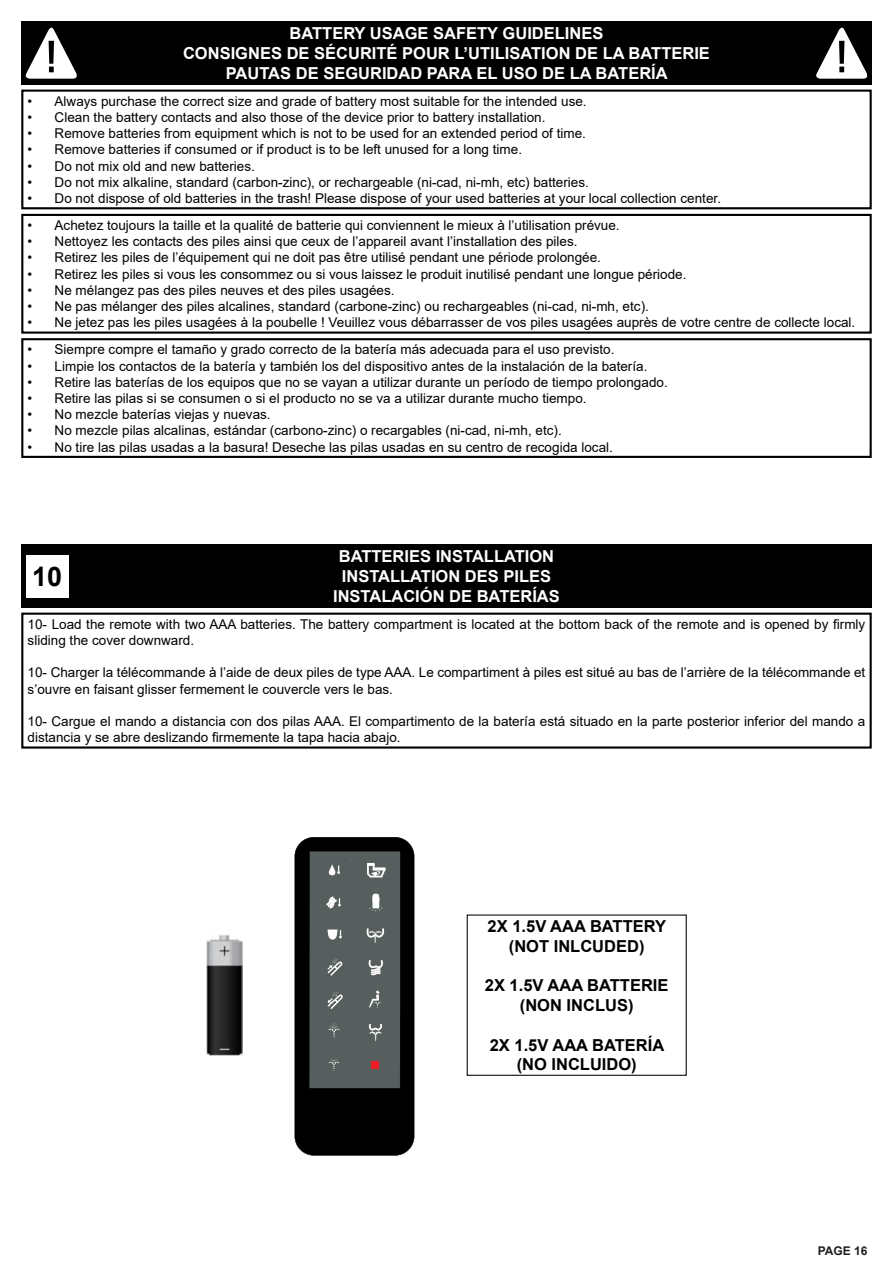
<style>
.page{position:relative;width:893px;height:1263px;background:#fff}
.page>*{position:absolute;margin:0;border:0;box-sizing:border-box;transform-origin:0 0}
.t1{font:700 27px "Arial";color:#000}
.t2{font:700 16.5px "Arial";color:#fff}
.t3{font:700 16.5px "Arial";color:#000}
.t4{font:13.5px/16.2px "Arial";color:#000}
.t5{font:700 12px "Arial";color:#231f20}
</style>
<div class="page">
<div style="left:21px;top:21px;width:851px;height:64px;background:#000"></div>
<div style="left:21px;top:90px;width:851px;height:119px;border:2px solid #000"></div>
<div style="left:21px;top:214px;width:851px;height:120px;border:2px solid #000"></div>
<div style="left:21px;top:338px;width:851px;height:120px;border:2px solid #000"></div>
<div style="left:21px;top:544px;width:851px;height:64px;background:#000"></div>
<div style="left:26px;top:555px;width:42px;height:42px;background:#fff"></div>
<svg style="left:25px;top:27px;width:52px;height:52px"></svg>
<svg style="left:816px;top:27px;width:52px;height:52px"></svg>
<div style="left:21px;top:613px;width:851px;height:136px;border:2px solid #000"></div>
<img style="left:206px;top:935px;width:36px;height:120px">
<svg style="left:295px;top:837px;width:119px;height:319px;background:#373b3b"></svg>
<p class="t2" style="left:290px;top:22px;width:315px">BATTERY USAGE SAFETY GUIDELINES</p>
<p class="t2" style="left:183px;top:42px;width:528px">CONSIGNES DE SÉCURITÉ POUR L’UTILISATION DE LA BATTERIE</p>
<p class="t2" style="left:226px;top:62px;width:443px">PAUTAS DE SEGURIDAD PARA EL USO DE LA BATERÍA</p>
<p class="t4" style="left:28px;top:93px;width:561px">• Always purchase the correct size and grade of battery most suitable for the intended use.</p>
<p class="t4" style="left:28px;top:109px;width:519px">• Clean the battery contacts and also those of the device prior to battery installation.</p>
<p class="t4" style="left:28px;top:125px;width:560px">• Remove batteries from equipment which is not to be used for an extended period of time.</p>
<p class="t4" style="left:28px;top:141px;width:496px">• Remove batteries if consumed or if product is to be left unused for a long time.</p>
<p class="t4" style="left:28px;top:158px;width:229px">• Do not mix old and new batteries.</p>
<p class="t4" style="left:28px;top:174px;width:563px">• Do not mix alkaline, standard (carbon-zinc), or rechargeable (ni-cad, ni-mh, etc) batteries.</p>
<p class="t4" style="left:28px;top:190px;width:695px">• Do not dispose of old batteries in the trash! Please dispose of your used batteries at your local collection center.</p>
<p class="t4" style="left:28px;top:217px;width:594px">• Achetez toujours la taille et la qualité de batterie qui conviennent le mieux à l’utilisation prévue.</p>
<p class="t4" style="left:28px;top:233px;width:551px">• Nettoyez les contacts des piles ainsi que ceux de l’appareil avant l’installation des piles.</p>
<p class="t4" style="left:28px;top:250px;width:575px">• Retirez les piles de l’équipement qui ne doit pas être utilisé pendant une période prolongée.</p>
<p class="t4" style="left:28px;top:266px;width:660px">• Retirez les piles si vous les consommez ou si vous laissez le produit inutilisé pendant une longue période.</p>
<p class="t4" style="left:28px;top:282px;width:368px">• Ne mélangez pas des piles neuves et des piles usagées.</p>
<p class="t4" style="left:28px;top:298px;width:623px">• Ne pas mélanger des piles alcalines, standard (carbone-zinc) ou rechargeables (ni-cad, ni-mh, etc).</p>
<p class="t4" style="left:28px;top:314px;width:829px">• Ne jetez pas les piles usagées à la poubelle ! Veuillez vous débarrasser de vos piles usagées auprès de votre centre de collecte local.</p>
<p class="t4" style="left:28px;top:341px;width:588px">• Siempre compre el tamaño y grado correcto de la batería más adecuada para el uso previsto.</p>
<p class="t4" style="left:28px;top:358px;width:621px">• Limpie los contactos de la batería y también los del dispositivo antes de la instalación de la batería.</p>
<p class="t4" style="left:28px;top:374px;width:642px">• Retire las baterías de los equipos que no se vayan a utilizar durante un período de tiempo prolongado.</p>
<p class="t4" style="left:28px;top:390px;width:560px">• Retire las pilas si se consumen o si el producto no se va a utilizar durante mucho tiempo.</p>
<p class="t4" style="left:28px;top:406px;width:245px">• No mezcle baterías viejas y nuevas.</p>
<p class="t4" style="left:28px;top:422px;width:536px">• No mezcle pilas alcalinas, estándar (carbono-zinc) o recargables (ni-cad, ni-mh, etc).</p>
<p class="t4" style="left:28px;top:439px;width:587px">• No tire las pilas usadas a la basura! Deseche las pilas usadas en su centro de recogida local.</p>
<p class="t2" style="left:339px;top:545px;width:217px">BATTERIES INSTALLATION</p>
<p class="t2" style="left:342px;top:565px;width:211px">INSTALLATION DES PILES</p>
<p class="t2" style="left:333px;top:585px;width:228px">INSTALACIÓN DE BATERÍAS</p>
<p class="t1" style="left:32px;top:557px;width:32px">10</p>
<p class="t4" style="left:28px;top:616px;width:839px">10- Load the remote with two AAA batteries. The battery compartment is located at the bottom back of the remote and is opened by firmly sliding the cover downward.</p>
<p class="t4" style="left:28px;top:664px;width:839px">10- Charger la télécommande à l’aide de deux piles de type AAA. Le compartiment à piles est situé au bas de l’arrière de la télécommande et s’ouvre en faisant glisser fermement le couvercle vers le bas.</p>
<p class="t4" style="left:28px;top:713px;width:839px">10- Cargue el mando a distancia con dos pilas AAA. El compartimento de la batería está situado en la parte posterior inferior del mando a distancia y se abre deslizando firmemente la tapa hacia abajo.</p>
<p class="t3" style="left:488px;top:914px;width:180px">2X 1.5V AAA BATTERY</p>
<p class="t3" style="left:509px;top:934px;width:137px">(NOT INLCUDED)</p>
<p class="t3" style="left:485px;top:974px;width:185px">2X 1.5V AAA BATTERIE</p>
<p class="t3" style="left:520px;top:994px;width:115px">(NON INCLUS)</p>
<p class="t3" style="left:490px;top:1033px;width:176px">2X 1.5V AAA BATERÍA</p>
<p class="t3" style="left:517px;top:1053px;width:122px">(NO INCLUIDO)</p>
<p class="t5" style="left:818px;top:1242px;width:51px">PAGE 16</p>
</div>
